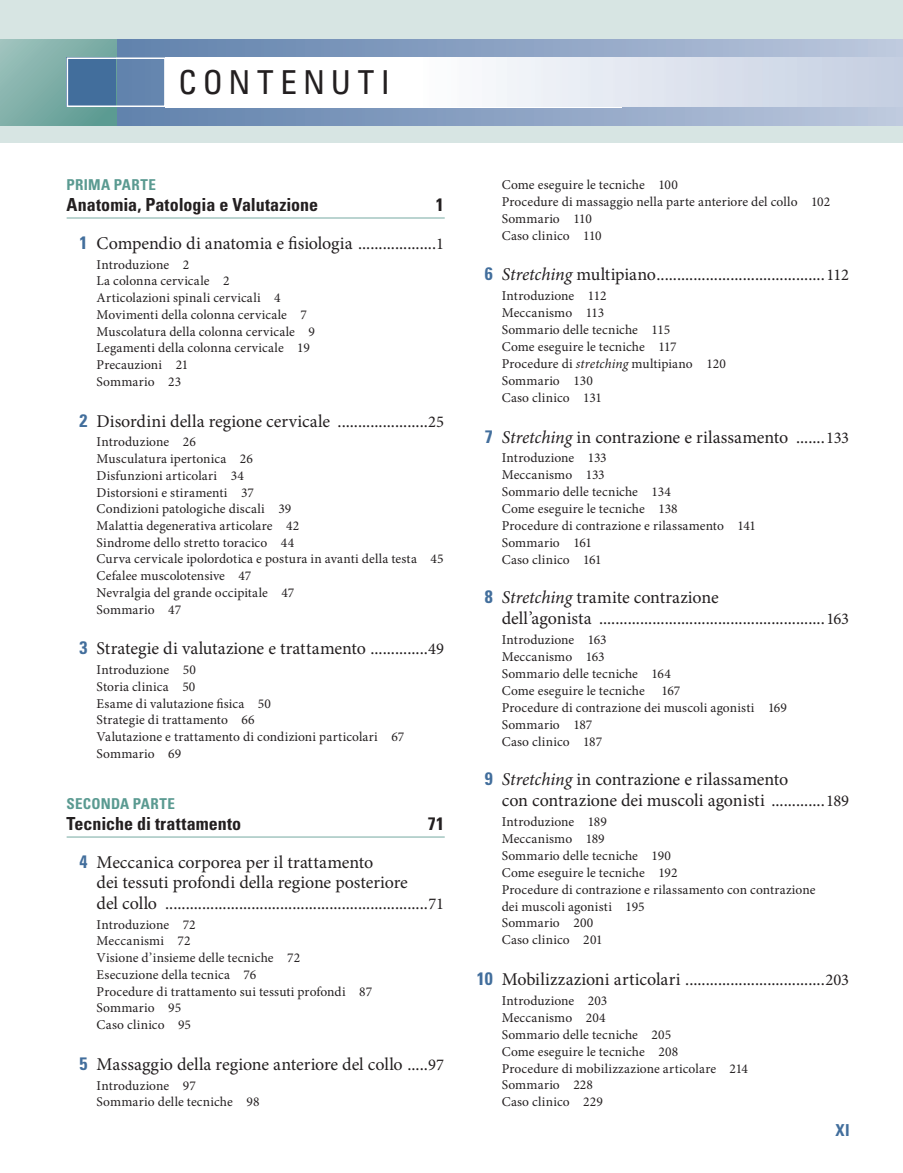
<style>
.page{position:relative;width:903px;height:1173px;background:#fff}
.page>*{position:absolute;margin:0;border:0;box-sizing:border-box;transform-origin:0 0}
.FM-TTL{font:condensed 33px "Univers LT Std";letter-spacing:.19em;color:#231f20}
.TOC_CT{font:18px/20.5px "Minion Pro";color:#231f20}
.TOC_PT{font:700 condensed 18px "Univers LT Std";color:#231f20}
.DF-RECTO{font:700 condensed 16.5px "Univers LT Std";color:#426e9c}
.TOC_PN{font:700 condensed 15px "Univers LT Std";letter-spacing:.02em;color:#5a9a91}
.TOC_H1{font:13.5px/16.8px "Minion Pro";letter-spacing:.01em;color:#231f20}
.s1{font-family:"Univers LT Std";font-weight:700;font-stretch:condensed;color:#426e9c}
.s2{font-size:16.5px}
.s3{font-style:italic}
</style>
<div class="page">
<div style="left:0;top:0;width:903px;height:143px;background:#d7e5e3"></div>
<div style="left:116px;top:40px;width:787px;height:85px;background:linear-gradient(to right,#5e80ab,#bcc7dd)"></div>
<div style="left:165px;top:58px;width:457px;height:49px;background:#fff"></div>
<div style="left:419px;top:57px;width:484px;height:50px;background:linear-gradient(to right,#fdfdfe,#c4cee1)"></div>
<svg style="left:0;top:40px;width:116px;height:85px;background:#7fafa8"></svg>
<div style="left:67px;top:57px;width:49px;height:50px;background:#426e9c"></div>
<div style="left:67px;top:57px;width:99px;height:50px;border:2px solid #fff"></div>
<hr style="left:67px;top:217px;width:378px;height:2px;background:#a4c6c1">
<hr style="left:67px;top:836px;width:378px;height:2px;background:#a4c6c1">
<p class="FM-TTL" style="left:178px;top:62px;width:213px">CONTENUTI</p>
<p class="TOC_PN" style="left:67px;top:175px;width:91px">PRIMA PARTE</p>
<p class="TOC_PT" style="left:67px;top:194px;width:253px">Anatomia, Patologia e Valutazione</p>
<p class="TOC_PT" style="left:436px;top:194px;width:9px">1</p>
<p class="TOC_CT" style="left:80px;top:233px;width:366px"><span class="s1">1</span> Compendio di anatomia e fisiologia ...................<span class="s2">1</span></p>
<p class="TOC_H1" style="left:97px;top:256px;width:94px">Introduzione 2</p>
<p class="TOC_H1" style="left:97px;top:273px;width:134px">La colonna cervicale 2</p>
<p class="TOC_H1" style="left:97px;top:289px;width:186px">Articolazioni spinali cervicali 4</p>
<p class="TOC_H1" style="left:97px;top:306px;width:212px">Movimenti della colonna cervicale 7</p>
<p class="TOC_H1" style="left:97px;top:323px;width:220px">Muscolatura della colonna cervicale 9</p>
<p class="TOC_H1" style="left:97px;top:340px;width:215px">Legamenti della colonna cervicale 19</p>
<p class="TOC_H1" style="left:97px;top:356px;width:93px">Precauzioni 21</p>
<p class="TOC_H1" style="left:97px;top:373px;width:86px">Sommario 23</p>
<p class="TOC_CT" style="left:80px;top:411px;width:366px"><span class="s1">2</span> Disordini della regione cervicale ......................<span class="s2">25</span></p>
<p class="TOC_H1" style="left:97px;top:434px;width:101px">Introduzione 26</p>
<p class="TOC_H1" style="left:97px;top:450px;width:158px">Musculatura ipertonica 26</p>
<p class="TOC_H1" style="left:97px;top:467px;width:149px">Disfunzioni articolari 34</p>
<p class="TOC_H1" style="left:97px;top:484px;width:159px">Distorsioni e stiramenti 37</p>
<p class="TOC_H1" style="left:97px;top:501px;width:196px">Condizioni patologiche discali 39</p>
<p class="TOC_H1" style="left:97px;top:517px;width:204px">Malattia degenerativa articolare 42</p>
<p class="TOC_H1" style="left:97px;top:534px;width:199px">Sindrome dello stretto toracico 44</p>
<p class="TOC_H1" style="left:97px;top:551px;width:348px">Curva cervicale ipolordotica e postura in avanti della testa 45</p>
<p class="TOC_H1" style="left:97px;top:567px;width:156px">Cefalee muscolotensive 47</p>
<p class="TOC_H1" style="left:97px;top:584px;width:199px">Nevralgia del grande occipitale 47</p>
<p class="TOC_H1" style="left:97px;top:601px;width:86px">Sommario 47</p>
<p class="TOC_CT" style="left:80px;top:638px;width:366px"><span class="s1">3</span> Strategie di valutazione e trattamento ..............<span class="s2">49</span></p>
<p class="TOC_H1" style="left:97px;top:661px;width:101px">Introduzione 50</p>
<p class="TOC_H1" style="left:97px;top:678px;width:100px">Storia clinica 50</p>
<p class="TOC_H1" style="left:97px;top:695px;width:176px">Esame di valutazione fisica 50</p>
<p class="TOC_H1" style="left:97px;top:712px;width:160px">Strategie di trattamento 66</p>
<p class="TOC_H1" style="left:97px;top:728px;width:309px">Valutazione e trattamento di condizioni particolari 67</p>
<p class="TOC_H1" style="left:97px;top:745px;width:86px">Sommario 69</p>
<p class="TOC_PN" style="left:67px;top:794px;width:110px">SECONDA PARTE</p>
<p class="TOC_PT" style="left:67px;top:813px;width:176px">Tecniche di trattamento</p>
<p class="TOC_PT" style="left:428px;top:813px;width:18px">71</p>
<p class="TOC_CT" style="left:97px;top:852px;width:349px;text-indent:-17px"><span class="s1">4</span> Meccanica corporea per il trattamento<br>dei tessuti profondi della regione posteriore<br>del collo ................................................................<span class="s2">71</span></p>
<p class="TOC_H1" style="left:97px;top:916px;width:101px">Introduzione 72</p>
<p class="TOC_H1" style="left:97px;top:933px;width:95px">Meccanismi 72</p>
<p class="TOC_H1" style="left:97px;top:949px;width:205px">Visione d’insieme delle tecniche 72</p>
<p class="TOC_H1" style="left:97px;top:966px;width:161px">Esecuzione della tecnica 76</p>
<p class="TOC_H1" style="left:97px;top:983px;width:277px">Procedure di trattamento sui tessuti profondi 87</p>
<p class="TOC_H1" style="left:97px;top:1000px;width:86px">Sommario 95</p>
<p class="TOC_H1" style="left:97px;top:1016px;width:96px">Caso clinico 95</p>
<p class="TOC_CT" style="left:80px;top:1054px;width:366px"><span class="s1">5</span> Massaggio della regione anteriore del collo .....<span class="s2">97</span></p>
<p class="TOC_H1" style="left:97px;top:1077px;width:101px">Introduzione 97</p>
<p class="TOC_H1" style="left:97px;top:1093px;width:164px">Sommario delle tecniche 98</p>
<p class="TOC_H1" style="left:502px;top:176px;width:178px">Come eseguire le tecniche 100</p>
<p class="TOC_H1" style="left:502px;top:193px;width:330px">Procedure di massaggio nella parte anteriore del collo 102</p>
<p class="TOC_H1" style="left:502px;top:210px;width:92px">Sommario 110</p>
<p class="TOC_H1" style="left:502px;top:227px;width:101px">Caso clinico 110</p>
<p class="TOC_CT" style="left:485px;top:264px;width:366px"><span class="s1">6</span> <span class="s3">Stretching</span> multipiano.........................................<span class="s2">112</span></p>
<p class="TOC_H1" style="left:502px;top:288px;width:106px">Introduzione 112</p>
<p class="TOC_H1" style="left:502px;top:305px;width:104px">Meccanismo 113</p>
<p class="TOC_H1" style="left:502px;top:321px;width:170px">Sommario delle tecniche 115</p>
<p class="TOC_H1" style="left:502px;top:338px;width:176px">Come eseguire le tecniche 117</p>
<p class="TOC_H1" style="left:502px;top:355px;width:226px">Procedure di <span class="s3">stretching</span> multipiano 120</p>
<p class="TOC_H1" style="left:502px;top:372px;width:93px">Sommario 130</p>
<p class="TOC_H1" style="left:502px;top:389px;width:102px">Caso clinico 131</p>
<p class="TOC_CT" style="left:485px;top:426px;width:366px"><span class="s1">7</span> <span class="s3">Stretching</span> in contrazione e rilassamento .......<span class="s2">133</span></p>
<p class="TOC_H1" style="left:502px;top:450px;width:107px">Introduzione 133</p>
<p class="TOC_H1" style="left:502px;top:467px;width:104px">Meccanismo 133</p>
<p class="TOC_H1" style="left:502px;top:483px;width:171px">Sommario delle tecniche 134</p>
<p class="TOC_H1" style="left:502px;top:500px;width:177px">Come eseguire le tecniche 138</p>
<p class="TOC_H1" style="left:502px;top:517px;width:256px">Procedure di contrazione e rilassamento 141</p>
<p class="TOC_H1" style="left:502px;top:534px;width:92px">Sommario 161</p>
<p class="TOC_H1" style="left:502px;top:551px;width:102px">Caso clinico 161</p>
<p class="TOC_CT" style="left:502px;top:587px;width:349px;line-height:21.3px;text-indent:-17px"><span class="s1">8</span> <span class="s3">Stretching</span> tramite contrazione<br>dell’agonista .......................................................<span class="s2">163</span></p>
<p class="TOC_H1" style="left:502px;top:632px;width:106px">Introduzione 163</p>
<p class="TOC_H1" style="left:502px;top:648px;width:104px">Meccanismo 163</p>
<p class="TOC_H1" style="left:502px;top:665px;width:171px">Sommario delle tecniche 164</p>
<p class="TOC_H1" style="left:502px;top:682px;width:180px">Come eseguire le tecniche 167</p>
<p class="TOC_H1" style="left:502px;top:699px;width:287px">Procedure di contrazione dei muscoli agonisti 169</p>
<p class="TOC_H1" style="left:502px;top:716px;width:92px">Sommario 187</p>
<p class="TOC_H1" style="left:502px;top:733px;width:102px">Caso clinico 187</p>
<p class="TOC_CT" style="left:502px;top:768px;width:349px;line-height:21.3px;text-indent:-17px"><span class="s1">9</span> <span class="s3">Stretching</span> in contrazione e rilassamento<br>con contrazione dei muscoli agonisti .............<span class="s2">189</span></p>
<p class="TOC_H1" style="left:502px;top:813px;width:107px">Introduzione 189</p>
<p class="TOC_H1" style="left:502px;top:830px;width:104px">Meccanismo 189</p>
<p class="TOC_H1" style="left:502px;top:847px;width:171px">Sommario delle tecniche 190</p>
<p class="TOC_H1" style="left:502px;top:864px;width:177px">Come eseguire le tecniche 192</p>
<p class="TOC_H1" style="left:502px;top:881px;width:315px">Procedure di contrazione e rilassamento con contrazione dei muscoli agonisti 195</p>
<p class="TOC_H1" style="left:502px;top:915px;width:93px">Sommario 200</p>
<p class="TOC_H1" style="left:502px;top:931px;width:102px">Caso clinico 201</p>
<p class="TOC_CT" style="left:477px;top:969px;width:374px"><span class="s1">10</span> Mobilizzazioni articolari ..................................<span class="s2">203</span></p>
<p class="TOC_H1" style="left:502px;top:992px;width:107px">Introduzione 203</p>
<p class="TOC_H1" style="left:502px;top:1009px;width:105px">Meccanismo 204</p>
<p class="TOC_H1" style="left:502px;top:1026px;width:171px">Sommario delle tecniche 205</p>
<p class="TOC_H1" style="left:502px;top:1043px;width:178px">Come eseguire le tecniche 208</p>
<p class="TOC_H1" style="left:502px;top:1060px;width:248px">Procedure di mobilizzazione articolare 214</p>
<p class="TOC_H1" style="left:502px;top:1077px;width:93px">Sommario 228</p>
<p class="TOC_H1" style="left:502px;top:1093px;width:103px">Caso clinico 229</p>
<p class="DF-RECTO" style="left:835px;top:1120px;width:16px">XI</p>
</div>
